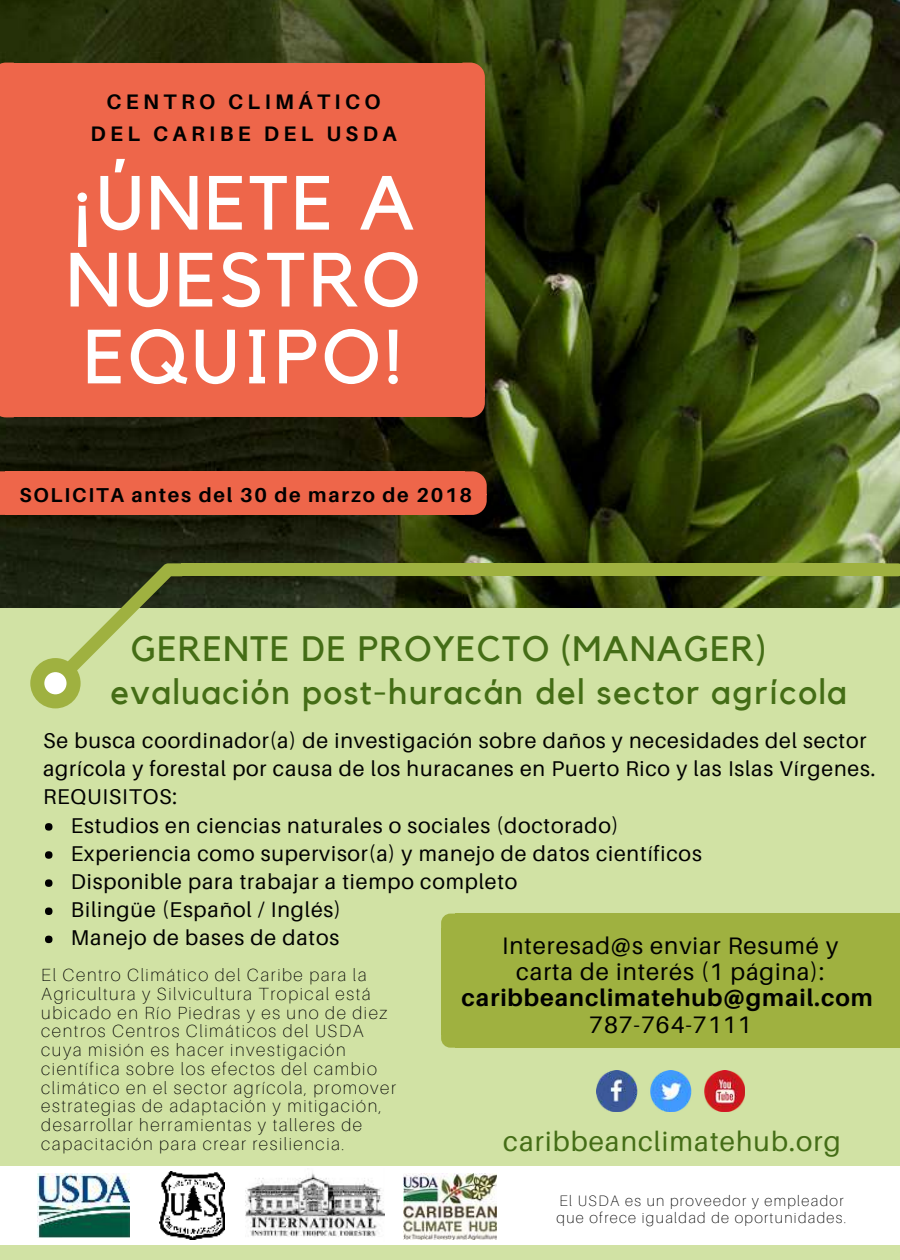
<style>
.page{position:relative;width:900px;height:1260px;background:#d1e2a4}
.page>*{position:absolute;margin:0;border:0;box-sizing:border-box;transform-origin:0 0}
.t1{font:75.75px/77px "Kollektif";letter-spacing:.04em;color:#fff;text-align:justify}
.t2{font:35.25px "Kollektif";letter-spacing:.04em;color:#446d16}
.t3{font:27.75px "Aileron";letter-spacing:.04em;color:#446d16}
.t4{font:24px/26.2px "Aileron";letter-spacing:.04em;color:#000;text-align:center}
.t5{font:700 24px "Aileron";letter-spacing:.04em;color:#000}
.t6{font:21.5px "Aileron";letter-spacing:.04em;color:#000}
.t7{font:700 21px/32px "Aileron";letter-spacing:.21em;color:#000;text-align:center}
.t8{font:700 20px "Aileron";letter-spacing:.09em;color:#000}
.t9{font:100 17.5px/18.8px "Aileron";letter-spacing:.09em;color:#000}
.t10{font:100 15px/17px "Aileron";letter-spacing:.09em;color:#000}
</style>
<div class="page">
<img style="left:0;top:0;width:900px;height:608px">
<svg style="left:463px;top:63px;width:22px;height:23px"></svg>
<div style="left:462px;top:86px;width:23px;height:311px;background:#ee664a"></div>
<div style="left:14px;top:86px;width:448px;height:310px;background:#ee664a"></div>
<div style="left:13px;top:63px;width:450px;height:23px;background:#ee664a"></div>
<svg style="left:0;top:63px;width:13px;height:23px"></svg>
<div style="left:0;top:86px;width:14px;height:311px;background:#ee664a"></div>
<div style="left:13px;top:396px;width:450px;height:21px;background:#ee664a"></div>
<svg style="left:0;top:397px;width:13px;height:20px"></svg>
<svg style="left:463px;top:397px;width:22px;height:20px"></svg>
<svg style="left:30px;top:563px;width:152px;height:145px"></svg>
<div style="left:44px;top:672px;width:23px;height:22px;background:#fff;border-radius:50%"></div>
<div style="left:182px;top:563px;width:701px;height:13px;background:#9fb140"></div>
<svg style="left:883px;top:563px;width:17px;height:13px"></svg>
<div style="left:45px;top:823px;width:8px;height:8px;background:#000;border-radius:50%"></div>
<div style="left:45px;top:851px;width:8px;height:8px;background:#000;border-radius:50%"></div>
<div style="left:45px;top:879px;width:8px;height:8px;background:#000;border-radius:50%"></div>
<div style="left:45px;top:907px;width:8px;height:8px;background:#000;border-radius:50%"></div>
<div style="left:45px;top:936px;width:8px;height:7px;background:#000;border-radius:50%"></div>
<div style="left:0;top:1166px;width:900px;height:79px;background:#fff"></div>
<div style="left:455px;top:928px;width:445px;height:107px;background:#9fb140"></div>
<div style="left:455px;top:914px;width:445px;height:15px;background:#9fb140"></div>
<svg style="left:441px;top:914px;width:14px;height:14px"></svg>
<div style="left:441px;top:928px;width:15px;height:107px;background:#9fb140"></div>
<div style="left:455px;top:1034px;width:445px;height:14px;background:#9fb140"></div>
<svg style="left:441px;top:1035px;width:14px;height:13px"></svg>
<img style="left:38px;top:1174px;width:91px;height:64px">
<img style="left:403px;top:1174px;width:94px;height:65px">
<img style="left:159px;top:1172px;width:66px;height:67px">
<div style="left:6px;top:471px;width:459px;height:24px;background:#ee664a"></div>
<div style="left:6px;top:494px;width:459px;height:21px;background:#ee664a"></div>
<svg style="left:0;top:471px;width:6px;height:44px"></svg>
<svg style="left:465px;top:471px;width:22px;height:44px"></svg>
<img style="left:246px;top:1173px;width:138px;height:64px">
<img style="left:596px;top:1071px;width:148px;height:41px">
<p class="t7" style="left:90px;top:86px;width:308px">CENTRO CLIMÁTICO<br>DEL CARIBE DEL USDA</p>
<h1 class="t1" style="left:66px;top:165px;width:355px">¡ÚNETE A NUESTRO EQUIPO!</h1>
<p class="t8" style="left:19px;top:483px;width:454px">SOLICITA antes del 30 de marzo de 2018</p>
<h2 class="t2" style="left:131px;top:628px;width:637px">GERENTE DE PROYECTO (MANAGER)</h2>
<h2 class="t2" style="left:111px;top:671px;width:738px">evaluación post-huracán del sector agrícola</h2>
<p class="t6" style="left:43px;top:729px;width:825px">Se busca coordinador(a) de investigación sobre daños y necesidades del sector</p>
<p class="t6" style="left:43px;top:757px;width:834px">agrícola y forestal por causa de los huracanes en Puerto Rico y las Islas Vírgenes.</p>
<p class="t6" style="left:43px;top:785px;width:136px">REQUISITOS:</p>
<p class="t6" style="left:71px;top:813px;width:549px">Estudios en ciencias naturales o sociales (doctorado)</p>
<p class="t6" style="left:71px;top:841px;width:632px">Experiencia como supervisor(a) y manejo de datos científicos</p>
<p class="t6" style="left:71px;top:870px;width:448px">Disponible para trabajar a tiempo completo</p>
<p class="t6" style="left:71px;top:898px;width:272px">Bilingüe (Español / Inglés)</p>
<p class="t6" style="left:71px;top:926px;width:270px">Manejo de bases de datos</p>
<h3 class="t4" style="left:502px;top:933px;width:338px">Interesad@s enviar Resumé y carta de interés (1 página):</h3>
<h3 class="t5" style="left:462px;top:985px;width:413px">caribbeanclimatehub@gmail.com</h3>
<h3 class="t4" style="left:589px;top:1012px;width:163px">787-764-7111</h3>
<p class="t9" style="left:41px;top:966px;width:356px">El Centro Climático del Caribe para la Agricultura y Silvicultura Tropical está ubicado en Río Piedras y es uno de diez centros Centros Climáticos del USDA cuya misión es hacer investigación científica sobre los efectos del cambio climático en el sector agrícola, promover estrategias de adaptación y mitigación, desarrollar herramientas y talleres de capacitación para crear resiliencia.</p>
<h3 class="t3" style="left:503px;top:1126px;width:339px">caribbeanclimatehub.org</h3>
<p class="t10" style="left:557px;top:1192px;width:291px">El USDA es un proveedor y empleador que ofrece igualdad de oportunidades.</p>
</div>
